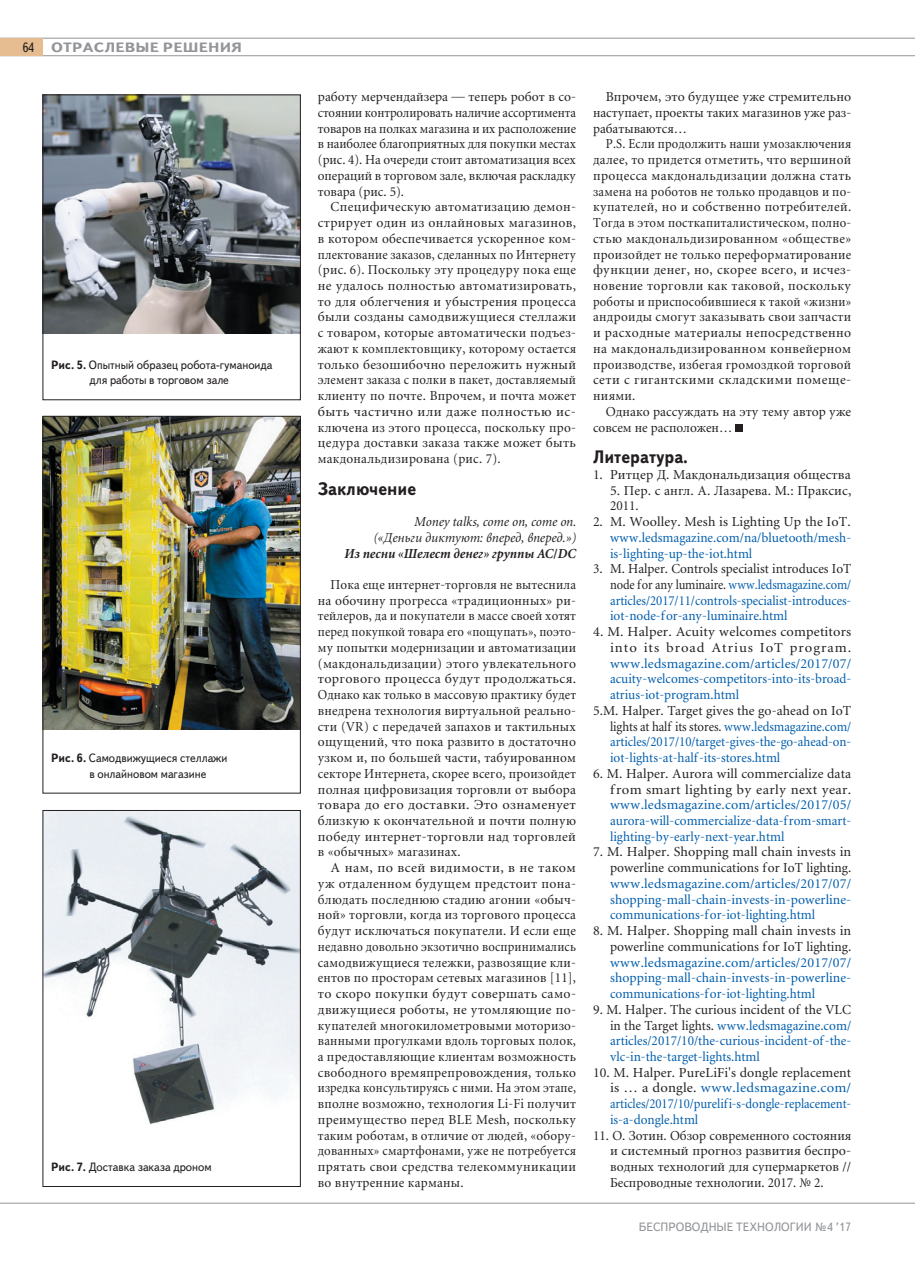
<style>
.page{position:relative;width:915px;height:1263px;background:#fff}
.page>*{position:absolute;margin:0;border:0;box-sizing:border-box;transform-origin:0 0}
.t1{font:700 18px "Text Book C";color:#231f20;scale:.94 1}
.t2{font:13.5px/15.8px "Miniature";letter-spacing:.01em;color:#231f20;text-align:justify}
.t3{font:13.5px/15.8px "Miniature";color:#015dac;text-align:justify}
.t4{font:13.5px/15.8px "Miniature";letter-spacing:.01em;color:#231f20;text-align:justify;scale:.94 1}
.t5{font:13.5px/15.8px "Miniature";letter-spacing:.01em;color:#231f20;text-align:justify;scale:.91 1}
.t6{font:13.5px/15.8px "Miniature";color:#015dac;text-align:justify;scale:.9 1}
.t7{font:13.5px/15.8px "Miniature";color:#015dac;text-align:justify;scale:.93 1}
.t8{font:13.5px/15.8px "Miniature";color:#015dac;text-align:justify;scale:1.06 1}
.t9{font:13.5px/15.8px "Miniature";letter-spacing:.01em;color:#231f20;text-align:justify;scale:.96 1}
.t10{font:italic 13.5px/15.8px "Miniature";color:#231f20;text-align:right;scale:.96 1}
.t11{font:13.5px/15.8px "Miniature";letter-spacing:.01em;color:#231f20;text-align:right;scale:1.04 1}
.t12{font:700 13.5px "Text Book C";letter-spacing:.01em;color:#939598;scale:1.17 1}
.t13{font:13.5px "Text Book C";color:#231f20;scale:.9 1}
.t14{font:12px/15.8px "Text Book C";color:#231f20;text-align:center;scale:.95 1}
.t15{font:12px "Text Book C";color:#939598}
.s1{font-weight:700}
.s2{font-weight:700;font-style:normal}
.s3{color:#231f20}
</style>
<div class="page">
<hr style="left:0;top:1203px;width:914px;height:1px;background:#939598">
<hr style="left:0;top:38px;width:914px;height:1px;background:#939598">
<hr style="left:0;top:55px;width:914px;height:1px;background:#939598">
<div style="left:0;top:38px;width:43px;height:18px;background:#e5bd90"></div>
<div style="left:735px;top:424px;width:7px;height:8px;background:#231f20"></div>
<img style="left:45px;top:97px;width:253px;height:237px">
<div style="left:43px;top:95px;width:257px;height:305px;border:1px solid #231f20"></div>
<img style="left:45px;top:418px;width:253px;height:311px">
<div style="left:43px;top:416px;width:257px;height:377px;border:1px solid #231f20"></div>
<img style="left:45px;top:812px;width:253px;height:313px">
<div style="left:43px;top:810px;width:257px;height:377px;border:1px solid #231f20"></div>
<p class="t13" style="left:22px;top:43px;width:14px">64</p>
<p class="t12" style="left:51px;top:40px;width:164px">ОТРАСЛЕВЫЕ РЕШЕНИЯ</p>
<p class="t14" style="left:51px;top:358px;width:234px"><span class="s1">Рис. 5.</span> Опытный образец робота-гуманоида для работы в торговом зале</p>
<p class="t14" style="left:89px;top:751px;width:147px;text-align:left;text-indent:-38px"><span class="s1">Рис. 6.</span> Самодвижущиеся стеллажи в онлайновом магазине</p>
<p class="t14" style="left:51px;top:1160px;width:170px"><span class="s1">Рис. 7.</span> Доставка заказа дроном</p>
<p class="t2" style="left:318px;top:90px;width:260px">работу мерчендайзера — теперь робот в со&shy;стоянии контролировать наличие ассортимента товаров на полках магазина и их расположение в наиболее благоприятных для покупки местах (рис. 4). На очереди стоит автоматизация всех операций в торговом зале, включая раскладку товара (рис. 5).</p>
<p class="t2" style="left:318px;top:200px;width:259px;text-indent:13px">Специфическую автоматизацию демон&shy;стрирует один из онлайновых магазинов, в котором обеспечивается ускоренное ком&shy;плектование заказов, сделанных по Интернету (рис. 6). Поскольку эту процедуру пока еще не удалось полностью автоматизировать, то для облегчения и убыстрения процесса были созданы самодвижущиеся стеллажи с товаром, которые автоматически подъез&shy;жают к комплектовщику, которому остается только безошибочно переложить нужный элемент заказа с полки в пакет, доставляемый клиенту по почте. Впрочем, и почта может быть частично или даже полностью ис&shy;ключена из этого процесса, поскольку про&shy;цедура доставки заказа также может быть макдональдизирована (рис. 7).</p>
<h1 class="t1" style="left:318px;top:478px;width:106px">Заключение</h1>
<p class="t10" style="left:344px;top:514px;width:243px">Money talks, come on, come on.<br>(«Деньги диктуют: вперед, вперед.»)<br><span class="s1">Из песни «Шелест денег» группы АС</span><span class="s2">/</span><span class="s1">DC</span></p>
<p class="t4" style="left:318px;top:578px;width:276px;text-indent:13px">Пока еще интернет-торговля не вытеснила на обочину прогресса «традиционных» ри&shy;тейлеров, да и покупатели в массе своей хотят перед покупкой товара его «пощупать», поэто&shy;му попытки модернизации и автоматизации (макдональдизации) этого увлекательного торгового процесса будут продолжаться.<br>Однако как только в массовую практику будет внедрена технология виртуальной реально&shy;сти (VR) с передачей запахов и тактильных ощущений, что пока развито в достаточно узком и, по большей части, табуированном секторе Интернета, скорее всего, произойдет полная цифровизация торговли от выбора товара до его доставки. Это ознаменует близкую к окончательной и почти полную победу интернет-торговли над торговлей в «обычных» магазинах.</p>
<p class="t2" style="left:318px;top:861px;width:259px;text-indent:13px">А нам, по всей видимости, в не таком уж отдаленном будущем предстоит пона&shy;блюдать последнюю стадию агонии «обыч&shy;ной» торговли, когда из торгового процесса будут исключаться покупатели. И если еще недавно довольно экзотично воспринимались самодвижущиеся тележки, развозящие кли&shy;ентов по просторам сетевых магазинов [11], то скоро покупки будут совершать само&shy;движущиеся роботы, не утомляющие по&shy;купателей многокилометровыми моторизо&shy;ванными прогулками вдоль торговых полок, а предоставляющие клиентам возможность свободного времяпрепровождения, только изредка консультируясь с ними. На этом этапе, вполне возможно, технология Li-Fi получит преимущество перед BLE Mesh, поскольку таким роботам, в отличие от людей, «обору&shy;дованных» смартфонами, уже не потребуется прятать свои средства телекоммуникации во внутренние карманы.</p>
<p class="t2" style="left:593px;top:90px;width:259px;text-indent:13px">Впрочем, это будущее уже стремительно наступает, проекты таких магазинов уже раз&shy;рабатываются…</p>
<p class="t5" style="left:593px;top:137px;width:285px;text-indent:13px">P.S. Если продолжить наши умозаключения далее, то придется отметить, что вершиной процесса макдональдизации должна стать замена на роботов не только продавцов и по&shy;купателей, но и собственно потребителей.<br>Тогда в этом посткапиталистическом, полно&shy;стью макдональдизированном «обществе» произойдет не только переформатирование функции денег, но, скорее всего, и исчез&shy;новение торговли как таковой, поскольку роботы и приспособившиеся к такой «жизни» андроиды смогут заказывать свои запчасти и расходные материалы непосредственно на макдональдизированном конвейерном производстве, избегая громоздкой торговой сети с гигантскими складскими помеще&shy;ниями.</p>
<p class="t2" style="left:593px;top:405px;width:259px;text-indent:13px">Однако рассуждать на эту тему автор уже совсем не расположен…</p>
<h1 class="t1" style="left:593px;top:447px;width:102px">Литература.</h1>
<p class="t2" style="left:593px;top:468px;width:259px">1. Ритцер Д. Макдональдизация общества</p>
<p class="t2" style="left:610px;top:483px;width:242px">5. Пер. с англ. А. Лазарева. М.: Праксис,<br>2011.</p>
<p class="t2" style="left:593px;top:515px;width:259px">2. M. Woolley. Mesh is Lighting Up the IoT.</p>
<p class="t3" style="left:610px;top:531px;width:242px">www.ledsmagazine.com/na/bluetooth/mesh&shy;is-lighting-up-the-iot.html</p>
<p class="t6" style="left:610px;top:562px;width:269px;text-indent:-17px"><span class="s3">3. M. Halper. Controls specialist introduces IoT node for any luminaire.</span> www.ledsmagazine.com/ articles/2017/11/controls-specialist-introduces&shy;iot-node-for-any-luminaire.html</p>
<p class="t11" style="left:593px;top:625px;width:250px">4. M. Halper. Acuity welcomes competitors into its broad Atrius IoT program.</p>
<p class="t3" style="left:610px;top:656px;width:242px">www.ledsmagazine.com/articles/2017/07/ acuity-welcomes-competitors-into-its-broad&shy;atrius-iot-program.html</p>
<p class="t7" style="left:610px;top:704px;width:261px;text-indent:-17px"><span class="s3">5.M. Halper. Target gives the go-ahead on IoT lights at half its stores.</span> www.ledsmagazine.com/ articles/2017/10/target-gives-the-go-ahead-on&shy;iot-lights-at-half-its-stores.html</p>
<p class="t2" style="left:593px;top:767px;width:259px;text-align:right">6. M. Halper. Aurora will commercialize data from smart lighting by early next year.</p>
<p class="t3" style="left:610px;top:798px;width:242px">www.ledsmagazine.com/articles/2017/05/ aurora-will-commercialize-data-from-smart&shy;lighting-by-early-next-year.html</p>
<p class="t2" style="left:593px;top:845px;width:259px;text-align:right">7. M. Halper. Shopping mall chain invests in powerline communications for IoT lighting.</p>
<p class="t3" style="left:610px;top:877px;width:242px">www.ledsmagazine.com/articles/2017/07/ shopping-mall-chain-invests-in-powerline&shy;communications-for-iot-lighting.html</p>
<p class="t2" style="left:593px;top:924px;width:259px;text-align:right">8. M. Halper. Shopping mall chain invests in powerline communications for IoT lighting.</p>
<p class="t3" style="left:610px;top:955px;width:242px">www.ledsmagazine.com/articles/2017/07/ shopping-mall-chain-invests-in-powerline&shy;communications-for-iot-lighting.html</p>
<p class="t3" style="left:610px;top:1003px;width:242px;text-indent:-17px"><span class="s3">9. M. Halper. The curious incident of the VLC in the Target lights.</span> www.ledsmagazine.com/ articles/2017/10/the-curious-incident-of-the&shy;vlc-in-the-target-lights.html</p>
<p class="t8" style="left:610px;top:1065px;width:229px;text-indent:-17px"><span class="s3">10. M. Halper. PureLiFi's dongle replacement is … a dongle.</span> www.ledsmagazine.com/ articles/2017/10/purelifi-s-dongle-replacement&shy;is-a-dongle.html</p>
<p class="t9" style="left:610px;top:1128px;width:252px;text-indent:-17px">11. О. Зотин. Обзор современного состояния и системный прогноз развития беспро&shy;водных технологий для супермаркетов // Беспроводные технологии. 2017. № 2.</p>
<p class="t15" style="left:638px;top:1223px;width:214px">БЕСПРОВОДНЫЕ ТЕХНОЛОГИИ №4 ’17</p>
</div>
